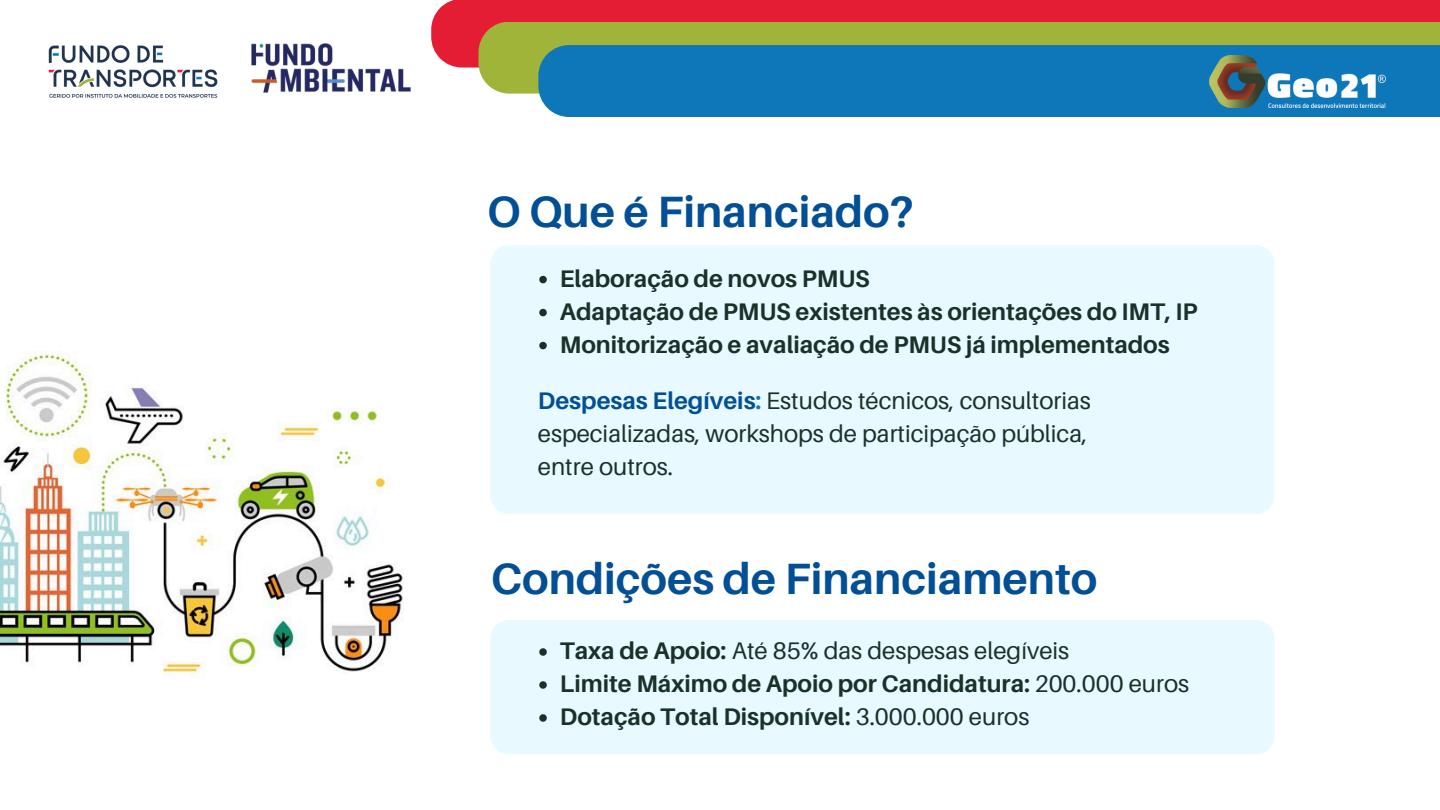
<style>
.page{position:relative;width:1440px;height:810px;background:#fff}
.page>*{position:absolute;margin:0;border:0;box-sizing:border-box;transform-origin:0 0}
.t1{font:700 43.8px "Aileron";color:#034f95}
.t2{font:700 24px "Aileron";color:#193229}
.t3{font:24px/33px "Aileron";color:#193229}
.s1{font-weight:700;color:#034f95}
.s2{font-weight:700;color:#0e77b9}
.s3{font-weight:700}
.s4{font-weight:400}
</style>
<div class="page">
<div style="left:490px;top:245px;width:784px;height:269px;background:#e8f9ff"></div>
<svg style="left:539px;top:276px;width:8px;height:7px"></svg>
<svg style="left:539px;top:309px;width:8px;height:7px"></svg>
<svg style="left:539px;top:342px;width:8px;height:7px"></svg>
<div style="left:431px;top:0;width:1009px;height:68px;background:#e41d35"></div>
<div style="left:479px;top:22px;width:961px;height:72px;background:#a0b439"></div>
<div style="left:538px;top:45px;width:902px;height:72px;background:#0e77b9"></div>
<img style="left:48px;top:45px;width:170px;height:53px">
<img style="left:251px;top:43px;width:160px;height:50px">
<img style="left:1210px;top:55px;width:175px;height:53px">
<div style="left:490px;top:620px;width:784px;height:134px;background:#e8f9ff"></div>
<svg style="left:539px;top:648px;width:8px;height:8px"></svg>
<svg style="left:539px;top:681px;width:8px;height:8px"></svg>
<svg style="left:539px;top:714px;width:8px;height:8px"></svg>
<img style="left:0;top:351px;width:404px;height:327px">
<p class="t1" style="left:487px;top:184px;width:428px">O Que é Financiado?</p>
<p class="t2" style="left:560px;top:264px;width:311px">Elaboração de novos PMUS</p>
<p class="t2" style="left:560px;top:297px;width:639px">Adaptação de PMUS existentes às orientações do IMT, IP</p>
<p class="t2" style="left:560px;top:330px;width:611px">Monitorização e avaliação de PMUS já implementados</p>
<h1 class="t3" style="left:538px;top:384px;width:554px"><span class="s1">Despesas Elegíveis</span><span class="s2">:</span> Estudos técnicos, consultorias especializadas, workshops de participação pública, entre outros.</h1>
<p class="t1" style="left:491px;top:551px;width:608px">Condições de Financiamento</p>
<p class="t3" style="left:560px;top:634px;width:511px"><span class="s3">Taxa de Apoio:</span> Até 85% das despesas elegíveis</p>
<p class="t2" style="left:560px;top:669px;width:631px">Limite Máximo de Apoio por Candidatura: <span class="s4">200.000 euros</span></p>
<p class="t2" style="left:560px;top:702px;width:471px">Dotação Total Disponível: <span class="s4">3.000.000 euros</span></p>
</div>
